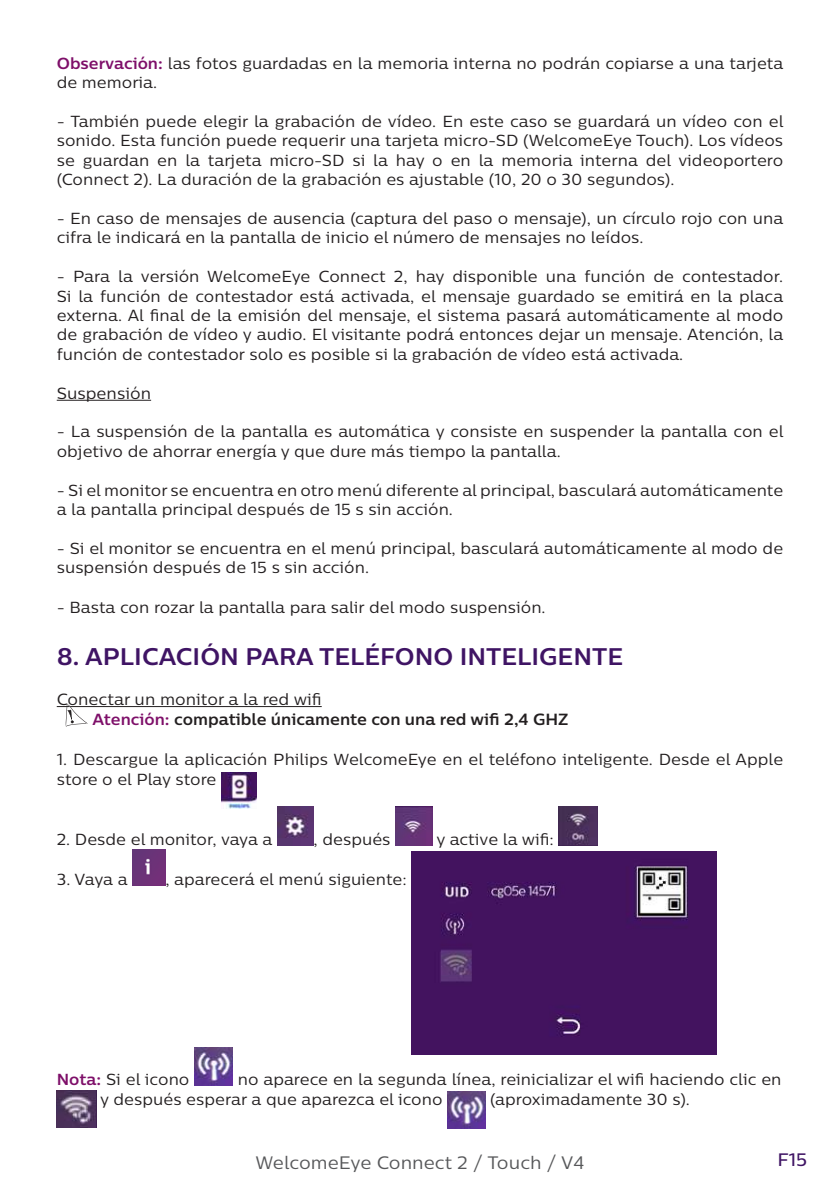
<style>
.page{position:relative;width:840px;height:1191px;background:#fff}
.page>*{position:absolute;margin:0;border:0;box-sizing:border-box;transform-origin:0 0}
.t1{font:700 24px "Centrale Sans";color:#3f1464}
.t2{font:18px "Centrale Sans";color:#57585a}
.t3{font:500 18px "Centrale Sans";color:#3f1464}
.t4{font:700 16.2px/20.2px "Centrale Sans";color:#231f20}
.t5{font:16.2px "Centrale Sans";color:#231f20}
.t6{font:16px/19.4px "Centrale Sans";color:#231f20}
.s1{font-weight:700;color:#7e0f69}
.s2{font-weight:400}
.s3{font-size:16px;color:#7e0f69}
</style>
<div class="page">
<hr style="left:57px;top:400px;width:94px;height:1px;background:#231f20">
<hr style="left:57px;top:706px;width:264px;height:1px;background:#231f20">
<svg style="left:62px;top:704px;width:26px;height:23px"></svg>
<img style="left:221px;top:772px;width:35px;height:36px">
<img style="left:277px;top:807px;width:36px;height:38px">
<img style="left:395px;top:807px;width:37px;height:38px">
<img style="left:558px;top:806px;width:39px;height:39px">
<img style="left:132px;top:849px;width:33px;height:36px">
<img style="left:411px;top:851px;width:305px;height:204px">
<img style="left:194px;top:1047px;width:39px;height:38px">
<img style="left:57px;top:1090px;width:39px;height:37px">
<img style="left:447px;top:1091px;width:38px;height:37px">
<p class="t6" style="left:57px;top:53px;width:727px"><span class="s1">Observación:</span> las fotos guardadas en la memoria interna no podrán copiarse a una tarjeta de memoria.</p>
<p class="t6" style="left:57px;top:111px;width:727px;text-align:justify">- También puede elegir la grabación de vídeo. En este caso se guardará un vídeo con el sonido. Esta función puede requerir una tarjeta micro-SD (WelcomeEye Touch). Los vídeos se guardan en la tarjeta micro-SD si la hay o en la memoria interna del videoportero (Connect 2). La duración de la grabación es ajustable (10, 20 o 30 segundos).</p>
<p class="t6" style="left:57px;top:208px;width:727px">- En caso de mensajes de ausencia (captura del paso o mensaje), un círculo rojo con una cifra le indicará en la pantalla de inicio el número de mensajes no leídos.</p>
<p class="t6" style="left:57px;top:266px;width:727px;text-align:justify">- Para la versión WelcomeEye Connect 2, hay disponible una función de contestador.<br>Si la función de contestador está activada, el mensaje guardado se emitirá en la placa externa. Al final de la emisión del mensaje, el sistema pasará automáticamente al modo de grabación de vídeo y audio. El visitante podrá entonces dejar un mensaje. Atención, la función de contestador solo es posible si la grabación de vídeo está activada.</p>
<p class="t5" style="left:57px;top:383px;width:96px">Suspensión</p>
<p class="t6" style="left:57px;top:422px;width:728px">- La suspensión de la pantalla es automática y consiste en suspender la pantalla con el objetivo de ahorrar energía y que dure más tiempo la pantalla.</p>
<p class="t6" style="left:57px;top:480px;width:727px">- Si el monitor se encuentra en otro menú diferente al principal, basculará automáticamente a la pantalla principal después de 15 s sin acción.</p>
<p class="t6" style="left:57px;top:538px;width:727px">- Si el monitor se encuentra en el menú principal, basculará automáticamente al modo de suspensión después de 15 s sin acción.</p>
<p class="t6" style="left:57px;top:597px;width:490px">- Basta con rozar la pantalla para salir del modo suspensión.</p>
<h1 class="t1" style="left:57px;top:641px;width:567px">8. APLICACIÓN PARA TELÉFONO INTELIGENTE</h1>
<p class="t4" style="left:92px;top:689px;width:477px;text-indent:-36px"><span class="s2">Conectar un monitor a la red wifi<br></span><span class="s3">Atención:</span> compatible únicamente con una red wifi 2,4 GHZ</p>
<p class="t6" style="left:57px;top:749px;width:727px;line-height:20px">1. Descargue la aplicación Philips WelcomeEye en el teléfono inteligente. Desde el Apple store o el Play store</p>
<p class="t6" style="left:57px;top:829px;width:217px">2. Desde el monitor, vaya a</p>
<p class="t6" style="left:313px;top:829px;width:78px">, después</p>
<p class="t6" style="left:436px;top:829px;width:119px">y active la wifi:</p>
<p class="t6" style="left:57px;top:869px;width:72px">3. Vaya a</p>
<p class="t6" style="left:165px;top:869px;width:243px">, aparecerá el menú siguiente:</p>
<p class="t6" style="left:100px;top:1069px;width:682px;line-height:20px;text-indent:137px">no aparece en la segunda línea, reinicializar el wifi haciendo clic en y después esperar a que aparezca el icono</p>
<p class="t6" style="left:57px;top:1069px;width:134px"><span class="s1">Nota:</span> Si el icono</p>
<p class="t6" style="left:490px;top:1089px;width:201px">(aproximadamente 30 s).</p>
<p class="t2" style="left:255px;top:1151px;width:330px">WelcomeEye Connect 2 / Touch / V4</p>
<p class="t3" style="left:777px;top:1147px;width:31px">F15</p>
</div>
